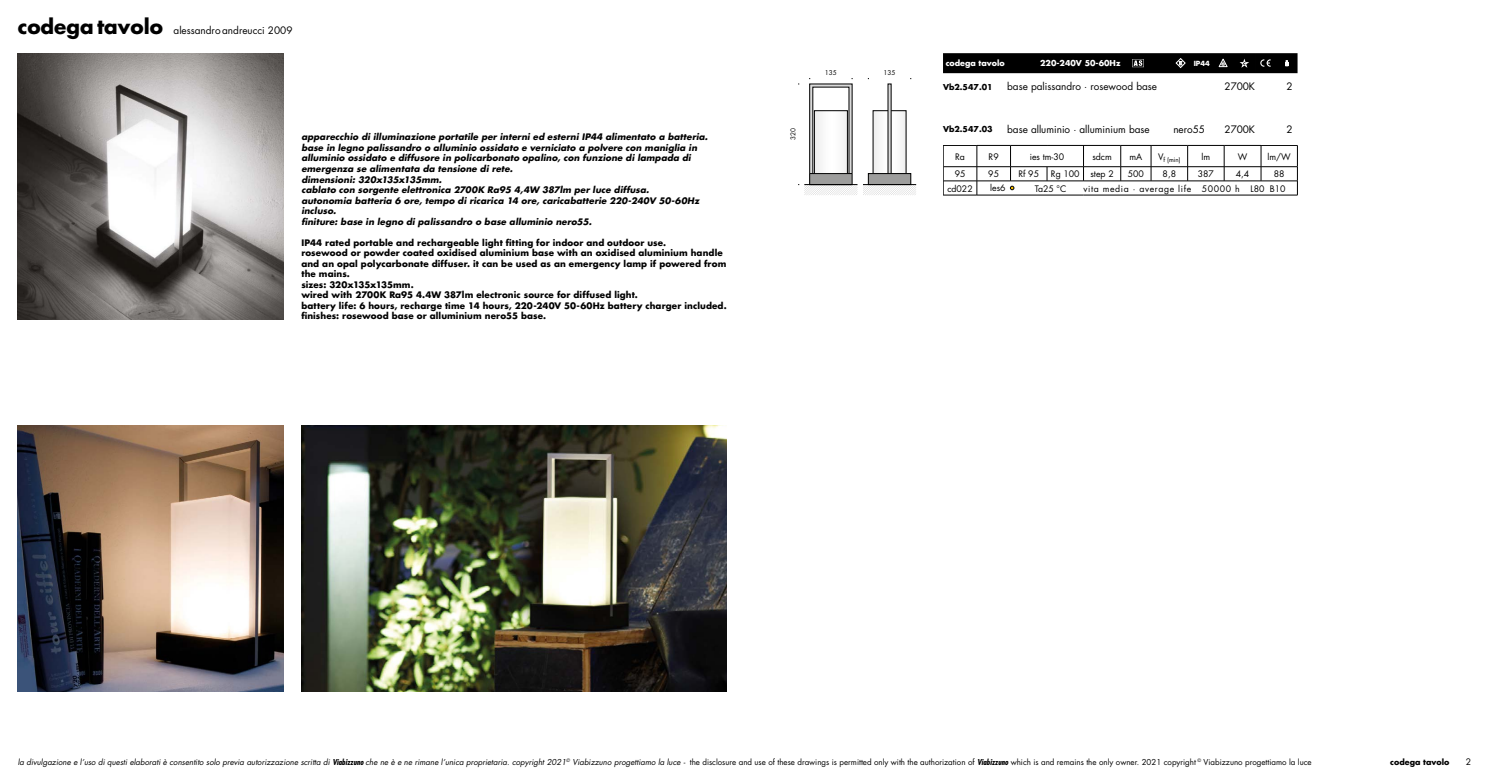
<style>
.page{position:relative;width:1489px;height:780px;background:#fff}
.page>*{position:absolute;margin:0;border:0;box-sizing:border-box;transform-origin:0 0}
.t1{font:10px "Futura Std";color:#000}
.t2{font:italic 700 8.75px/10.5px "Futura Std";letter-spacing:.015em;color:#000}
.t3{font:700 8.75px/10.5px "Futura Std";letter-spacing:.015em;color:#000}
.t4{font:8.75px "Futura Std";color:#000}
.t5{font:8.75px "Futura Std";letter-spacing:.07em;color:#000}
.t6{font:italic 7.88px "Futura Std";color:#000}
.t7{font:700 7.88px "Futura Std";color:#000}
.t8{font:700 7.88px "Futura Std";color:#fff}
.t9{font:700 6.88px "Futura Std";color:#fff}
.t10{font:6.5px "Futura Std";color:#000}
.t11{font:6.25px "Futura Std";color:#000}
.s1{font-weight:700;font-size:20px}
.s2{font-weight:700;font-stretch:condensed}
.s3{font-style:normal}
</style>
<div class="page">
<svg style="left:798px;top:78px;width:118px;height:117px"></svg>
<svg style="left:943px;top:53px;width:354px;height:20px;background:#090909"></svg>
<hr style="left:943px;top:145px;width:33px;height:1px;background:#000">
<hr style="left:976px;top:145px;width:34px;height:1px;background:#000">
<hr style="left:1010px;top:145px;width:36px;height:1px;background:#000">
<hr style="left:1046px;top:145px;width:74px;height:1px;background:#000">
<hr style="left:1120px;top:145px;width:30px;height:1px;background:#000">
<hr style="left:1150px;top:145px;width:37px;height:1px;background:#000">
<hr style="left:1187px;top:145px;width:37px;height:1px;background:#000">
<hr style="left:1224px;top:145px;width:36px;height:1px;background:#000">
<hr style="left:1260px;top:145px;width:37px;height:1px;background:#000">
<hr style="left:943px;top:166px;width:67px;height:1px;background:#000">
<hr style="left:1010px;top:166px;width:36px;height:1px;background:#000">
<hr style="left:1046px;top:166px;width:37px;height:1px;background:#000">
<svg style="left:1046px;top:167px;width:1px;height:14px"></svg>
<hr style="left:1083px;top:166px;width:37px;height:1px;background:#000">
<svg style="left:1083px;top:146px;width:1px;height:35px"></svg>
<svg style="left:1120px;top:146px;width:1px;height:35px"></svg>
<svg style="left:1150px;top:146px;width:1px;height:35px"></svg>
<svg style="left:1187px;top:146px;width:1px;height:35px"></svg>
<svg style="left:1223px;top:146px;width:1px;height:35px"></svg>
<hr style="left:1260px;top:166px;width:37px;height:1px;background:#000">
<svg style="left:1260px;top:146px;width:1px;height:35px"></svg>
<hr style="left:943px;top:181px;width:67px;height:1px;background:#000">
<svg style="left:976px;top:146px;width:1px;height:49px"></svg>
<hr style="left:1010px;top:181px;width:73px;height:1px;background:#000">
<hr style="left:1260px;top:181px;width:37px;height:1px;background:#000">
<svg style="left:1297px;top:146px;width:1px;height:49px"></svg>
<hr style="left:943px;top:195px;width:33px;height:1px;background:#000">
<hr style="left:976px;top:195px;width:107px;height:1px;background:#000">
<hr style="left:1120px;top:166px;width:140px;height:1px;background:#000">
<hr style="left:1083px;top:181px;width:177px;height:1px;background:#000">
<hr style="left:1083px;top:195px;width:177px;height:1px;background:#000">
<hr style="left:1260px;top:195px;width:37px;height:1px;background:#000">
<svg style="left:943px;top:146px;width:1px;height:49px"></svg>
<svg style="left:1010px;top:146px;width:4px;height:44px"></svg>
<img style="left:301px;top:425px;width:425px;height:266px">
<img style="left:18px;top:53px;width:265px;height:266px">
<img style="left:18px;top:425px;width:265px;height:266px">
<p class="t1" style="left:18px;top:24px;width:276px"><span class="s1">codega tavolo</span> alessandro andreucci 2009</p>
<p class="t2" style="left:301px;top:132px;width:408px">apparecchio di illuminazione portatile per interni ed esterni IP44 alimentato a batteria. base in legno palissandro o alluminio ossidato e verniciato a polvere con maniglia in alluminio ossidato e diffusore in policarbonato opalino, con funzione di lampada di emergenza se alimentata da tensione di rete.<br>dimensioni: 320x135x135mm.<br>cablato con sorgente elettronica 2700K Ra95 4,4W 387lm per luce diffusa.<br>autonomia batteria 6 ore, tempo di ricarica 14 ore, caricabatterie 220-240V 50-60Hz incluso.<br>finiture: base in legno di palissandro o base alluminio nero55.</p>
<p class="t3" style="left:301px;top:237px;width:427px">IP44 rated portable and rechargeable light fitting for indoor and outdoor use.<br>rosewood or powder coated oxidised aluminium base with an oxidised aluminium handle and an opal polycarbonate diffuser. it can be used as an emergency lamp if powered from the mains.<br>sizes: 320x135x135mm.<br>wired with 2700K Ra95 4.4W 387lm electronic source for diffused light.<br>battery life: 6 hours, recharge time 14 hours, 220-240V 50-60Hz battery charger included. finishes: rosewood base or alluminium nero55 base.</p>
<p class="t10" style="left:789px;top:140px;width:14px;rotate:-90deg">320</p>
<p class="t10" style="left:824px;top:69px;width:14px">135</p>
<p class="t10" style="left:883px;top:69px;width:14px">135</p>
<p class="t8" style="left:945px;top:58px;width:60px">codega tavolo</p>
<p class="t8" style="left:1040px;top:58px;width:82px">220-240V 50-60Hz</p>
<p class="t9" style="left:1193px;top:59px;width:18px">IP44</p>
<p class="t7" style="left:943px;top:82px;width:51px">Vb2.547.01</p>
<p class="t1" style="left:1007px;top:80px;width:151px">base palissandro · rosewood base</p>
<p class="t1" style="left:1224px;top:80px;width:32px">2700K</p>
<p class="t1" style="left:1286px;top:80px;width:8px">2</p>
<p class="t7" style="left:943px;top:124px;width:51px">Vb2.547.03</p>
<p class="t1" style="left:1007px;top:122px;width:144px">base alluminio · alluminium base</p>
<p class="t1" style="left:1173px;top:122px;width:33px">nero55</p>
<p class="t1" style="left:1224px;top:122px;width:32px">2700K</p>
<p class="t1" style="left:1286px;top:122px;width:8px">2</p>
<p class="t4" style="left:955px;top:151px;width:11px">Ra</p>
<p class="t4" style="left:988px;top:151px;width:12px">R9</p>
<p class="t4" style="left:1029px;top:151px;width:36px">ies tm-30</p>
<p class="t4" style="left:1092px;top:151px;width:21px">sdcm</p>
<p class="t4" style="left:1129px;top:151px;width:14px">mA</p>
<p class="t11" style="left:1158px;top:156px;width:24px"><sup>V</sup>f (min)</p>
<p class="t4" style="left:1201px;top:151px;width:10px">lm</p>
<p class="t4" style="left:1237px;top:151px;width:11px">W</p>
<p class="t4" style="left:1267px;top:151px;width:25px">lm/W</p>
<p class="t4" style="left:954px;top:169px;width:12px">95</p>
<p class="t4" style="left:988px;top:169px;width:12px">95</p>
<p class="t4" style="left:1018px;top:169px;width:22px">Rf 95</p>
<p class="t4" style="left:1050px;top:169px;width:64px">Rg 100 step 2</p>
<p class="t4" style="left:1127px;top:169px;width:18px">500</p>
<p class="t4" style="left:1162px;top:169px;width:15px">8,8</p>
<p class="t4" style="left:1197px;top:169px;width:18px">387</p>
<p class="t4" style="left:1235px;top:169px;width:15px">4,4</p>
<p class="t4" style="left:1273px;top:169px;width:12px">88</p>
<p class="t4" style="left:947px;top:183px;width:27px">cd022</p>
<p class="t4" style="left:990px;top:182px;width:17px">les6</p>
<p class="t4" style="left:1034px;top:183px;width:33px">Ta25 °C</p>
<p class="t5" style="left:1083px;top:183px;width:203px">vita media · average life 50000 h L80 B10</p>
<p class="t6" style="left:18px;top:757px;width:1295px">la divulgazione e l’uso di questi elaborati è consentito solo previa autorizzazione scritta di <span class="s2">Viabizzuno</span> che ne è e ne rimane l’unica proprietaria. copyright 2021<sup>©</sup> Viabizzuno progettiamo la luce <span class="s3">- the disclosure and use of these drawings is permitted only with the authorization of</span> <span class="s2">Viabizzuno</span> <span class="s3">which is and remains the only owner. 2021 copyright</span> <sup>©</sup> <span class="s3">Viabizzuno progettiamo la luce</span></p>
<p class="t7" style="left:1390px;top:756px;width:60px">codega tavolo</p>
<p class="t4" style="left:1465px;top:756px;width:7px">2</p>
</div>
